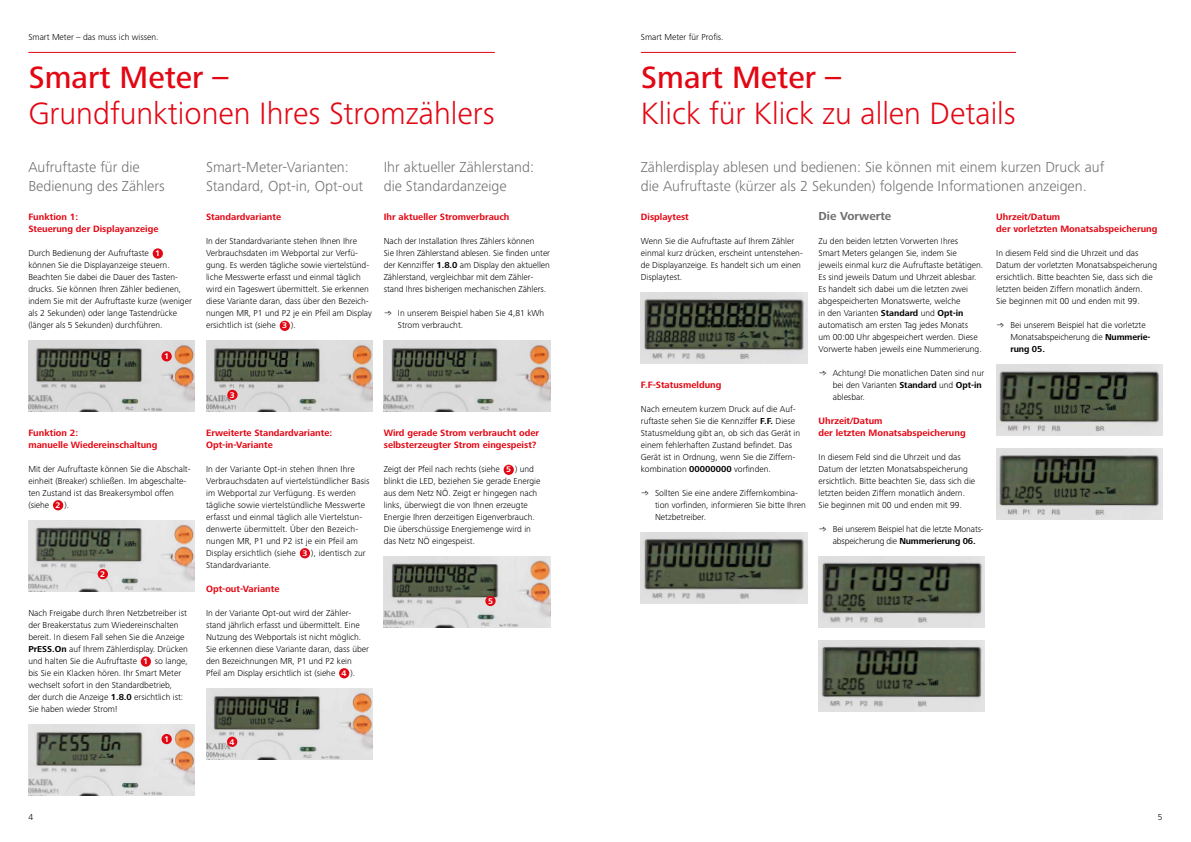
<style>
.page{position:relative;width:1191px;height:842px;background:#fff}
.page>*{position:absolute;margin:0;border:0;box-sizing:border-box;transform-origin:0 0}
.t1{font:300 32px "Frutiger Nextfor EVN";color:#e30613}
.t2{font:500 32px "Frutiger Next LTW1 G";color:#e30613}
.t3{font:300 15px/19px "Frutiger Next LTW1 G";color:#706f6f}
.t4{font:700 12px "Frutiger Next For EVN";color:#706f6f}
.t5{font:700 9.5px/12px "Frutiger Next For EVN";color:#e30613}
.t6{font:300 9px/12px "Frutiger Nextfor EVN";color:#000}
.t7{font:700 9px "Frutiger Next For EVN";letter-spacing:-.01em;color:#000}
.t8{font:700 8.5px "Frutiger Next For EVN";color:#fff}
.s1{font-family:"Frutiger Next For EVN";font-weight:700;font-size:8.5px;color:#fff}
.s2{font-family:"Frutiger Next For EVN";font-weight:700}
</style>
<div class="page">
<hr style="left:28px;top:52px;width:467px;height:1px;background:#e30613">
<div style="left:153px;top:248px;width:10px;height:11px;background:#e30613;border-radius:50%"></div>
<div style="left:53px;top:500px;width:10px;height:10px;background:#e30613;border-radius:50%"></div>
<div style="left:141px;top:656px;width:10px;height:11px;background:#e30613;border-radius:50%"></div>
<div style="left:280px;top:321px;width:10px;height:10px;background:#e30613;border-radius:50%"></div>
<div style="left:503px;top:465px;width:11px;height:10px;background:#e30613;border-radius:50%"></div>
<div style="left:300px;top:548px;width:10px;height:10px;background:#e30613;border-radius:50%"></div>
<div style="left:339px;top:668px;width:10px;height:10px;background:#e30613;border-radius:50%"></div>
<img style="left:28px;top:340px;width:167px;height:71px">
<img style="left:206px;top:340px;width:166px;height:71px">
<img style="left:384px;top:340px;width:166px;height:71px">
<img style="left:384px;top:556px;width:166px;height:71px">
<div style="left:161px;top:351px;width:11px;height:10px;background:#e30613;border-radius:50%"></div>
<img style="left:206px;top:688px;width:166px;height:71px">
<div style="left:227px;top:737px;width:10px;height:10px;background:#e30613;border-radius:50%"></div>
<div style="left:227px;top:390px;width:10px;height:10px;background:#e30613;border-radius:50%"></div>
<div style="left:485px;top:596px;width:10px;height:10px;background:#e30613;border-radius:50%"></div>
<hr style="left:641px;top:52px;width:375px;height:1px;background:#e30613">
<img style="left:641px;top:292px;width:166px;height:71px">
<img style="left:641px;top:532px;width:166px;height:71px">
<img style="left:818px;top:556px;width:167px;height:72px">
<img style="left:818px;top:640px;width:167px;height:71px">
<img style="left:996px;top:364px;width:166px;height:71px">
<img style="left:996px;top:448px;width:166px;height:71px">
<img style="left:28px;top:724px;width:167px;height:71px">
<div style="left:161px;top:734px;width:11px;height:10px;background:#e30613;border-radius:50%"></div>
<img style="left:28px;top:520px;width:167px;height:71px">
<div style="left:98px;top:569px;width:10px;height:10px;background:#e30613;border-radius:50%"></div>
<p class="t6" style="left:28px;top:31px;width:132px">Smart Meter – das muss ich wissen.</p>
<h1 class="t2" style="left:28px;top:59px;width:202px">Smart Meter –</h1>
<h1 class="t1" style="left:28px;top:95px;width:468px">Grundfunktionen Ihres Stromzählers</h1>
<h2 class="t3" style="left:28px;top:157px;width:138px">Aufruftaste für die<br>Bedienung des Zählers</h2>
<h2 class="t3" style="left:206px;top:157px;width:159px">Smart-Meter-Varianten:<br>Standard, Opt-in, Opt-out</h2>
<h2 class="t3" style="left:384px;top:157px;width:152px">Ihr aktueller Zählerstand: die Standardanzeige</h2>
<p class="t5" style="left:28px;top:211px;width:132px">Funktion 1:<br>Steuerung der Displayanzeige</p>
<p class="t6" style="left:28px;top:247px;width:165px">Durch Bedienung der Aufruftaste <span class="s1">1<br></span>können Sie die Displayanzeige steuern.<br>Beachten Sie dabei die Dauer des Tasten&shy;drucks. Sie können Ihren Zähler bedienen, indem Sie mit der Aufruftaste kurze (weniger als 2 Sekunden) oder lange Tastendrücke (länger als 5 Sekunden) durchführen.</p>
<p class="t5" style="left:206px;top:211px;width:77px">Standardvariante</p>
<p class="t6" style="left:206px;top:235px;width:167px">In der Standardvariante stehen Ihnen Ihre Verbrauchsdaten im Webportal zur Verfü&shy;gung. Es werden tägliche sowie viertelstünd&shy;liche Messwerte erfasst und einmal täglich wird ein Tageswert übermittelt. Sie erkennen diese Variante daran, dass über den Bezeich&shy;nungen MR, P1 und P2 je ein Pfeil am Display ersichtlich ist (siehe <span class="s1">3</span> ).</p>
<p class="t5" style="left:384px;top:211px;width:127px">Ihr aktueller Stromverbrauch</p>
<p class="t6" style="left:384px;top:235px;width:168px">Nach der Installation Ihres Zählers können<br>Sie Ihren Zählerstand ablesen. Sie finden unter der Kennziffer <span class="s2">1.8.0</span> am Display den aktuellen Zählerstand, vergleichbar mit dem Zähler&shy;stand Ihres bisherigen mechanischen Zählers.</p>
<p class="t6" style="left:398px;top:307px;width:148px;text-indent:-14px">• In unserem Beispiel haben Sie 4,81 kWh<br>Strom verbraucht.</p>
<p class="t8" style="left:164px;top:352px;width:6px">1</p>
<p class="t5" style="left:28px;top:427px;width:131px">Funktion 2:<br>manuelle Wiedereinschaltung</p>
<p class="t6" style="left:28px;top:463px;width:164px">Mit der Aufruftaste können Sie die Abschalt&shy;einheit (Breaker) schließen. Im abgeschalte&shy;ten Zustand ist das Breakersymbol offen (siehe <span class="s1">2</span> ).</p>
<p class="t8" style="left:100px;top:569px;width:6px">2</p>
<p class="t6" style="left:28px;top:607px;width:161px">Nach Freigabe durch Ihren Netzbetreiber ist der Breakerstatus zum Wiedereinschalten bereit. In diesem Fall sehen Sie die Anzeige <span class="s2">PrESS.On</span> auf Ihrem Zählerdisplay. Drücken und halten Sie die Aufruftaste <span class="s1">1</span> so lange, bis Sie ein Klacken hören. Ihr Smart Meter wechselt sofort in den Standardbetrieb,<br>der durch die Anzeige <span class="s2">1.8.0</span> ersichtlich ist:<br>Sie haben wieder Strom!</p>
<p class="t8" style="left:164px;top:734px;width:6px">1</p>
<p class="t8" style="left:230px;top:390px;width:6px">3</p>
<p class="t5" style="left:206px;top:427px;width:128px">Erweiterte Standardvariante:<br>Opt-in-Variante</p>
<p class="t6" style="left:206px;top:463px;width:165px">In der Variante Opt-in stehen Ihnen Ihre Verbrauchsdaten auf viertelstündlicher Basis im Webportal zur Verfügung. Es werden tägliche sowie viertelstündliche Messwerte erfasst und einmal täglich alle Viertelstun&shy;denwerte übermittelt. Über den Bezeich&shy;nungen MR, P1 und P2 ist je ein Pfeil am Display ersichtlich (siehe <span class="s1">3</span> ), identisch zur Standardvariante.</p>
<p class="t5" style="left:206px;top:583px;width:75px">Opt-out-Variante</p>
<p class="t6" style="left:206px;top:607px;width:164px">In der Variante Opt-out wird der Zähler&shy;stand jährlich erfasst und übermittelt. Eine Nutzung des Webportals ist nicht möglich.<br>Sie erkennen diese Variante daran, dass über den Bezeichnungen MR, P1 und P2 kein Pfeil am Display ersichtlich ist (siehe <span class="s1">4</span> ).</p>
<p class="t5" style="left:384px;top:427px;width:157px">Wird gerade Strom verbraucht oder selbsterzeugter Strom eingespeist?</p>
<p class="t6" style="left:384px;top:463px;width:158px">Zeigt der Pfeil nach rechts (siehe <span class="s1">5</span> ) und blinkt die LED, beziehen Sie gerade Energie aus dem Netz NÖ. Zeigt er hingegen nach links, überwiegt die von Ihnen erzeugte Energie Ihren derzeitigen Eigenverbrauch.<br>Die überschüssige Energiemenge wird in das Netz NÖ eingespeist.</p>
<p class="t8" style="left:488px;top:596px;width:6px">5</p>
<p class="t8" style="left:230px;top:737px;width:6px">4</p>
<p class="t6" style="left:28px;top:811px;width:6px">4</p>
<p class="t6" style="left:641px;top:31px;width:84px">Smart Meter für Profis.</p>
<h1 class="t2" style="left:641px;top:59px;width:202px">Smart Meter –</h1>
<h1 class="t1" style="left:641px;top:95px;width:376px">Klick für Klick zu allen Details</h1>
<h2 class="t3" style="left:641px;top:157px;width:465px">Zählerdisplay ablesen und bedienen: Sie können mit einem kurzen Druck auf die Aufruftaste (kürzer als 2 Sekunden) folgende Informationen anzeigen.</h2>
<p class="t5" style="left:641px;top:211px;width:50px">Displaytest</p>
<p class="t6" style="left:641px;top:235px;width:163px">Wenn Sie die Aufruftaste auf Ihrem Zähler einmal kurz drücken, erscheint untenstehen&shy;de Displayanzeige. Es handelt sich um einen Displaytest.</p>
<h3 class="t4" style="left:818px;top:209px;width:74px">Die Vorwerte</h3>
<p class="t6" style="left:818px;top:235px;width:166px">Zu den beiden letzten Vorwerten Ihres<br>Smart Meters gelangen Sie, indem Sie jeweils einmal kurz die Aufruftaste betätigen.<br>Es sind jeweils Datum und Uhrzeit ablesbar.<br>Es handelt sich dabei um die letzten zwei abgespeicherten Monatswerte, welche<br>in den Varianten <span class="s2">Standard</span> und <span class="s2">Opt-in </span>automatisch am ersten Tag jedes Monats<br>um 00:00 Uhr abgespeichert werden. Diese Vorwerte haben jeweils eine Nummerierung.</p>
<p class="t6" style="left:832px;top:367px;width:153px;text-indent:-14px">• Achtung! Die monatlichen Daten sind nur bei den Varianten <span class="s2">Standard</span> und <span class="s2">Opt-in </span>ablesbar.</p>
<p class="t5" style="left:818px;top:415px;width:149px">Uhrzeit/Datum<br>der letzten Monatsabspeicherung</p>
<p class="t6" style="left:818px;top:451px;width:158px">In diesem Feld sind die Uhrzeit und das Datum der letzten Monatsabspeicherung ersichtlich. Bitte beachten Sie, dass sich die letzten beiden Ziffern monatlich ändern.<br>Sie beginnen mit 00 und enden mit 99.</p>
<p class="t6" style="left:832px;top:523px;width:153px;text-indent:-14px">• Bei unserem Beispiel hat die letzte Monats&shy;abspeicherung die <span class="s2">Nummerierung 06.</span></p>
<p class="t5" style="left:996px;top:211px;width:163px">Uhrzeit/Datum<br>der vorletzten Monatsabspeicherung</p>
<p class="t6" style="left:996px;top:247px;width:162px">In diesem Feld sind die Uhrzeit und das Datum der vorletzten Monatsabspeicherung ersichtlich. Bitte beachten Sie, dass sich die letzten beiden Ziffern monatlich ändern.<br>Sie beginnen mit 00 und enden mit 99.</p>
<p class="t6" style="left:1010px;top:319px;width:142px;text-indent:-14px">• Bei unserem Beispiel hat die vorletzte<br>Monatsabspeicherung die <span class="s2">Nummerie-</span></p>
<p class="t7" style="left:1010px;top:344px;width:36px">rung 05.</p>
<p class="t5" style="left:641px;top:379px;width:82px">F.F-Statusmeldung</p>
<p class="t6" style="left:641px;top:403px;width:161px">Nach erneutem kurzem Druck auf die Auf&shy;ruftaste sehen Sie die Kennziffer <span class="s2">F.F.</span> Diese Statusmeldung gibt an, ob sich das Gerät in einem fehlerhaften Zustand befindet. Das Gerät ist in Ordnung, wenn Sie die Ziffern&shy;kombination <span class="s2">00000000</span> vorfinden.</p>
<p class="t6" style="left:655px;top:487px;width:152px;text-indent:-14px">• Sollten Sie eine andere Ziffernkombina&shy;tion vorfinden, informieren Sie bitte Ihren<br>Netzbetreiber.</p>
<p class="t6" style="left:1157px;top:811px;width:6px">5</p>
</div>
